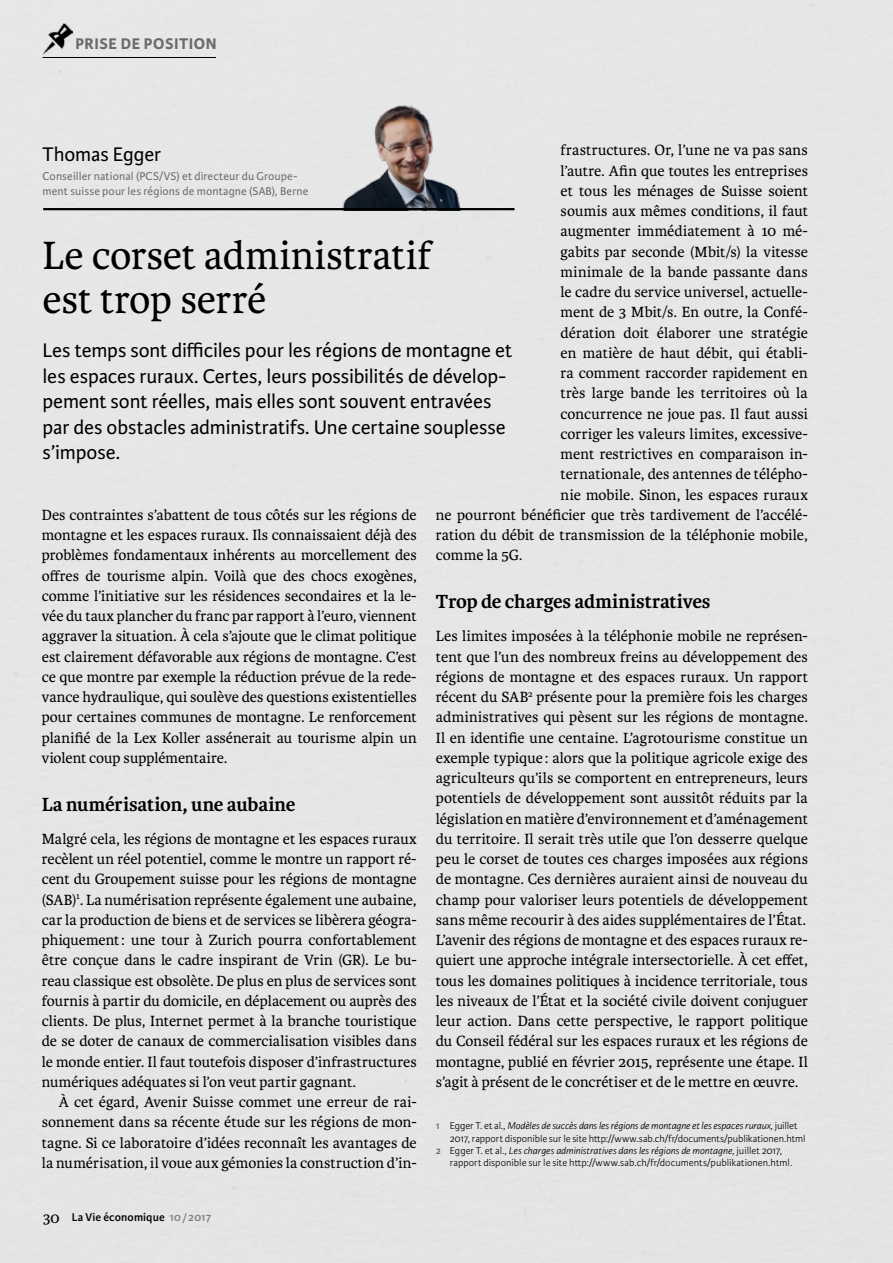
<style>
.page{position:relative;width:893px;height:1263px;background:#e5e6e6}
.page>*{position:absolute;margin:0;border:0;box-sizing:border-box;transform-origin:0 0}
.t1{font:42px/44.2px "Karmina";letter-spacing:-.005em;color:#000}
.t2{font:21px/25.5px "Karmina Sans";letter-spacing:-.005em;color:#000}
.t3{font:700 20.25px "Karmina";letter-spacing:-.01em;color:#000}
.t4{font:700 16.5px "Karmina Sans";letter-spacing:.03em;color:#6a6c6c}
.t5{font:15.75px/20.2px "Karmina";color:#000;text-align:justify}
.t6{font:12px/15px "Karmina Sans";letter-spacing:.01em;color:#6a6c6c}
.t7{font:600 12px "Karmina Sans";letter-spacing:.01em;color:#000}
.t8{font:300 10.5px "Karmina Sans";color:#000}
.t9{font:italic 300 10.5px "Karmina Sans";color:#000}
.s1{font-weight:600;font-style:normal;color:#6a6c6c}
.s2{font-style:normal}
.s3{font-family:"Karmina";font-weight:400;font-size:16.5px}
.s4{color:#818383}
</style>
<div class="page">
<img style="left:324px;top:98px;width:151px;height:110px">
<hr style="left:43px;top:208px;width:471px;height:2px;background:#000">
<img style="left:43px;top:24px;width:30px;height:30px">
<hr style="left:43px;top:57px;width:173px;height:1px;background:#000">
<p class="t4" style="left:75px;top:35px;width:143px">PRISE DE POSITION</p>
<p class="t5" style="left:561px;top:140px;width:249px">frastructures. Or, l’une ne va pas sans</p>
<p class="t5" style="left:561px;top:161px;width:249px">l’autre. Afin que toutes les entreprises</p>
<p class="t5" style="left:561px;top:181px;width:249px">et tous les ménages de Suisse soient</p>
<p class="t5" style="left:561px;top:201px;width:249px">soumis aux mêmes conditions, il faut</p>
<p class="t5" style="left:561px;top:221px;width:249px">augmenter immédiatement à 10 mé-</p>
<p class="t5" style="left:561px;top:242px;width:249px">gabits par seconde (Mbit/s) la vitesse</p>
<p class="t5" style="left:561px;top:262px;width:249px">minimale de la bande passante dans</p>
<p class="t5" style="left:561px;top:282px;width:249px">le cadre du service universel, actuelle-</p>
<p class="t5" style="left:561px;top:302px;width:249px">ment de 3 Mbit/s. En outre, la Confé-</p>
<p class="t5" style="left:561px;top:323px;width:249px">dération doit élaborer une stratégie</p>
<p class="t5" style="left:561px;top:343px;width:249px">en matière de haut débit, qui établi-</p>
<p class="t5" style="left:561px;top:363px;width:249px">ra comment raccorder rapidement en</p>
<p class="t5" style="left:561px;top:383px;width:249px">très large bande les territoires où la</p>
<p class="t5" style="left:561px;top:404px;width:249px">concurrence ne joue pas. Il faut aussi</p>
<p class="t5" style="left:561px;top:424px;width:249px">corriger les valeurs limites, excessive-</p>
<p class="t5" style="left:561px;top:444px;width:249px">ment restrictives en comparaison in-</p>
<p class="t5" style="left:561px;top:464px;width:249px">ternationale, des antennes de télépho-</p>
<p class="t5" style="left:561px;top:485px;width:249px">nie mobile. Sinon, les espaces ruraux</p>
<p class="t5" style="left:436px;top:505px;width:374px">ne pourront bénéficier que très tardivement de l’accélé-</p>
<p class="t5" style="left:436px;top:525px;width:374px">ration du débit de transmission de la téléphonie mobile,</p>
<p class="t5" style="left:436px;top:545px;width:88px">comme la 5G.</p>
<p class="t3" style="left:436px;top:590px;width:276px">Trop de charges administratives</p>
<p class="t5" style="left:436px;top:626px;width:374px">Les limites imposées à la téléphonie mobile ne représen&shy;tent que l’un des nombreux freins au développement des régions de montagne et des espaces ruraux. Un rapport récent du SAB<sup>2</sup> présente pour la première fois les charges administratives qui pèsent sur les régions de montagne.<br>Il en identifie une centaine. L’agrotourisme constitue un exemple typique : alors que la politique agricole exige des agriculteurs qu’ils se comportent en entrepreneurs, leurs potentiels de développement sont aussitôt réduits par la législation en matière d’environnement et d’aménagement du territoire. Il serait très utile que l’on desserre quelque peu le corset de toutes ces charges imposées aux régions de montagne. Ces dernières auraient ainsi de nouveau du champ pour valoriser leurs potentiels de développement sans même recourir à des aides supplémentaires de l’État.<br>L’avenir des régions de montagne et des espaces ruraux re&shy;quiert une approche intégrale intersectorielle. À cet effet, tous les domaines politiques à incidence territoriale, tous les niveaux de l’État et la société civile doivent conjuguer leur action. Dans cette perspective, le rapport politique du Conseil fédéral sur les espaces ruraux et les régions de montagne, publié en février 2015, représente une étape. Il s’agit à présent de le concrétiser et de le mettre en œuvre.</p>
<p class="t9" style="left:436px;top:1120px;width:363px"><span class="s1">1</span> <span class="s2">Egger T. et al.,</span> Modèles de succès dans les régions de montagne et les espaces ruraux, <span class="s2">juillet</span></p>
<p class="t8" style="left:450px;top:1132px;width:357px">2017, rapport disponible sur le site http://www.sab.ch/fr/documents/publikationen.html</p>
<p class="t9" style="left:436px;top:1145px;width:348px"><span class="s1">2</span> <span class="s2">Egger T. et al.,</span> Les charges administratives dans les régions de montagne, <span class="s2">juillet 2017,</span></p>
<p class="t8" style="left:450px;top:1157px;width:344px">rapport disponible sur le site http://www.sab.ch/fr/documents/publikationen.html.</p>
<h2 class="t2" style="left:43px;top:142px;width:120px">Thomas Egger</h2>
<p class="t6" style="left:43px;top:169px;width:268px">Conseiller national (PCS/VS) et directeur du Groupe&shy;ment suisse pour les régions de montagne (SAB), Berne</p>
<h1 class="t1" style="left:43px;top:234px;width:390px">Le corset administratif est trop serré</h1>
<p class="t2" style="left:43px;top:338px;width:471px">Les temps sont difficiles pour les régions de montagne et les espaces ruraux. Certes, leurs possibilités de dévelop&shy;pement sont réelles, mais elles sont souvent entravées par des obstacles administratifs. Une certaine souplesse s’impose.</p>
<p class="t5" style="left:42px;top:505px;width:376px">Des contraintes s’abattent de tous côtés sur les régions de montagne et les espaces ruraux. Ils connaissaient déjà des problèmes fondamentaux inhérents au morcellement des offres de tourisme alpin. Voilà que des chocs exogènes, comme l’initiative sur les résidences secondaires et la le&shy;vée du taux plancher du franc par rapport à l’euro, viennent aggraver la situation. À cela s’ajoute que le climat politique est clairement défavorable aux régions de montagne. C’est ce que montre par exemple la réduction prévue de la rede&shy;vance hydraulique, qui soulève des questions existentielles pour certaines communes de montagne. Le renforcement planifié de la Lex Koller assénerait au tourisme alpin un violent coup supplémentaire.</p>
<p class="t3" style="left:42px;top:793px;width:255px">La numérisation, une aubaine</p>
<p class="t5" style="left:42px;top:829px;width:376px">Malgré cela, les régions de montagne et les espaces ruraux recèlent un réel potentiel, comme le montre un rapport ré&shy;cent du Groupement suisse pour les régions de montagne (SAB)<sup>1</sup>. La numérisation représente également une aubaine, car la production de biens et de services se libèrera géogra&shy;phiquement: une tour à Zurich pourra confortablement être conçue dans le cadre inspirant de Vrin (GR). Le bu&shy;reau classique est obsolète. De plus en plus de services sont fournis à partir du domicile, en déplacement ou auprès des clients. De plus, Internet permet à la branche touristique de se doter de canaux de commercialisation visibles dans le monde entier. Il faut toutefois disposer d’infrastructures numériques adéquates si l’on veut partir gagnant.</p>
<p class="t5" style="left:42px;top:1092px;width:376px;text-indent:17px">À cet égard, Avenir Suisse commet une erreur de rai&shy;sonnement dans sa récente étude sur les régions de mon&shy;tagne. Si ce laboratoire d’idées reconnaît les avantages de la numérisation, il voue aux gémonies la construction d’in-</p>
<p class="t7" style="left:43px;top:1210px;width:169px"><span class="s3">30</span> La Vie économique <span class="s4">10/2017</span></p>
</div>
